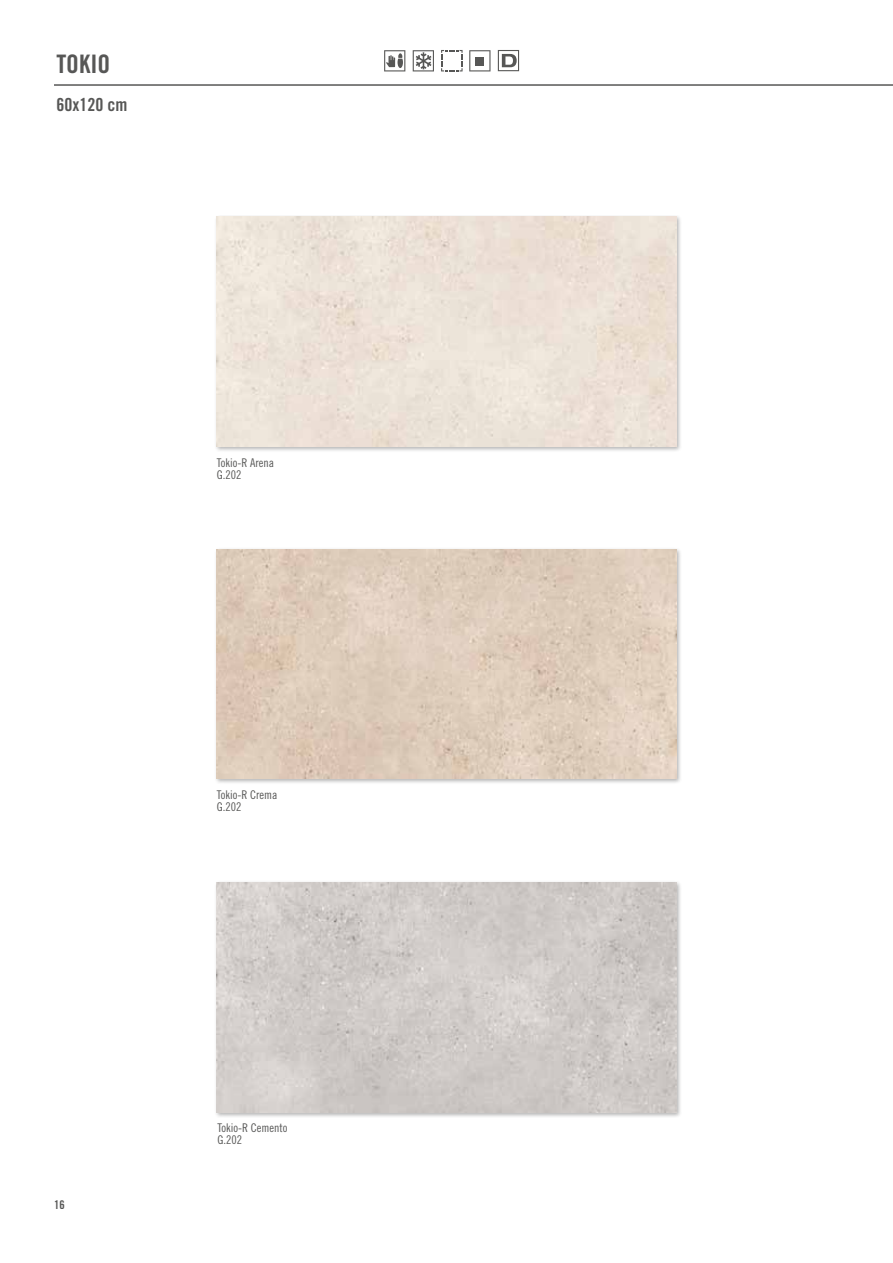
<style>
.page{position:relative;width:893px;height:1263px;background:#fff}
.page>*{position:absolute;margin:0;border:0;box-sizing:border-box;transform-origin:0 0}
.t1{font:25.5px "Trade Gothic Bold Cond Twenty";color:#575756}
.t2{font:18px "Trade Gothic Bold Cond Twenty";color:#575756}
.t3{font:12px/12px "Trade Gothic Cond Eighteen";color:#575756}
.t4{font:12px "Trade Gothic Bold Cond Twenty";color:#575756}
</style>
<div class="page">
<hr style="left:54px;top:84px;width:839px;height:2px;background:#575756">
<svg style="left:469px;top:50px;width:21px;height:21px"></svg>
<div style="left:476px;top:57px;width:8px;height:8px;background:#575756"></div>
<svg style="left:384px;top:50px;width:21px;height:21px"></svg>
<svg style="left:413px;top:50px;width:21px;height:21px"></svg>
<svg style="left:498px;top:50px;width:21px;height:21px"></svg>
<svg style="left:441px;top:50px;width:22px;height:21px"></svg>
<div style="left:215px;top:215px;width:467px;height:237px;background:#000;opacity:.3"></div>
<img style="left:217px;top:217px;width:459px;height:230px">
<div style="left:215px;top:547px;width:467px;height:238px;background:#000;opacity:.3"></div>
<img style="left:217px;top:549px;width:459px;height:230px">
<div style="left:215px;top:880px;width:467px;height:238px;background:#000;opacity:.3"></div>
<img style="left:217px;top:883px;width:459px;height:229px">
<h1 class="t1" style="left:56px;top:48px;width:55px">TOKIO</h1>
<h2 class="t2" style="left:57px;top:94px;width:72px">60x120 cm</h2>
<p class="t4" style="left:54px;top:1197px;width:12px">16</p>
<p class="t3" style="left:217px;top:456px;width:59px">Tokio-R Arena<br>G.202</p>
<p class="t3" style="left:217px;top:788px;width:62px">Tokio-R Crema<br>G.202</p>
<p class="t3" style="left:218px;top:1122px;width:72px">Tokio-R Cemento<br>G.202</p>
</div>
